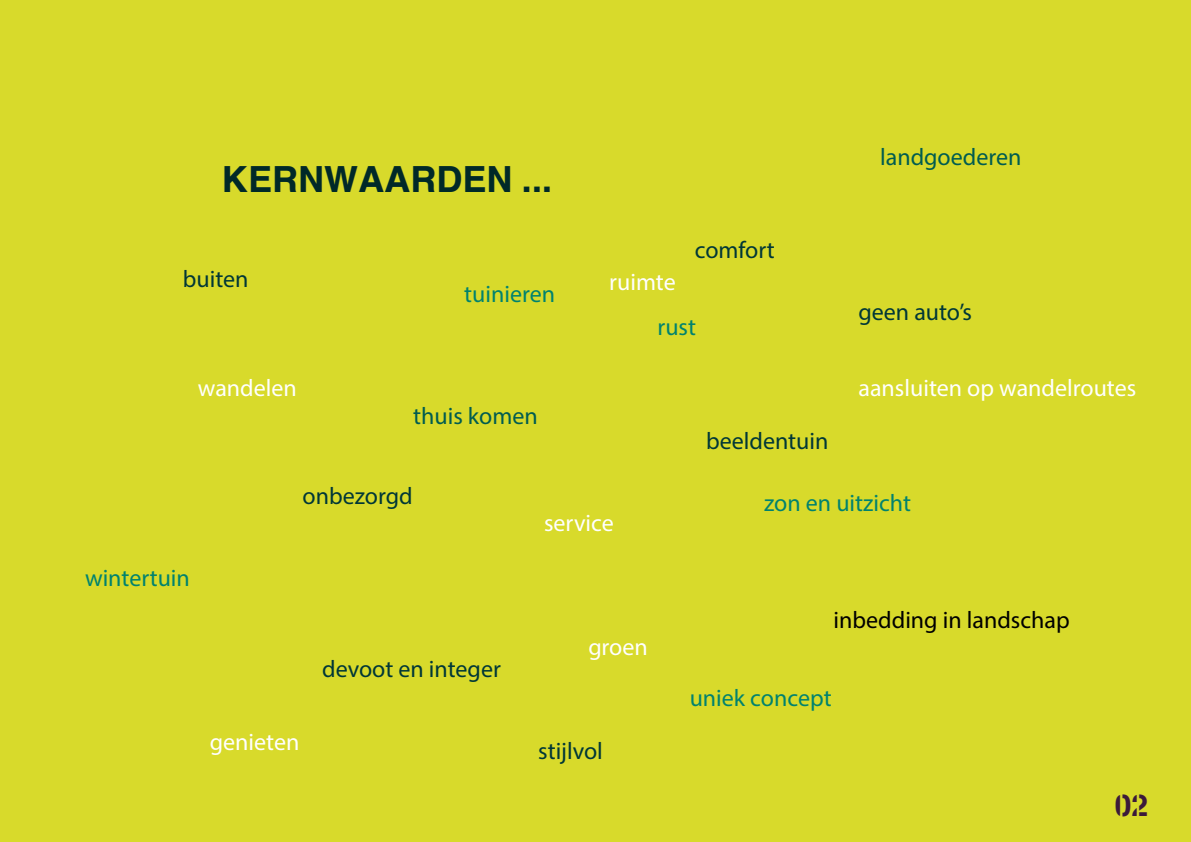
<style>
.page{position:relative;width:1191px;height:842px;background:#d8da2b}
.page>*{position:absolute;margin:0;border:0;box-sizing:border-box;transform-origin:0 0}
.t1{font:700 36px "Schulbuch Nord";color:#002928}
.t2{font:500 30px "Inbo";color:#3b1a3a}
.t3{font:24px "Myriad Pro";color:#003737}
.t4{font:24px "Myriad Pro";color:#fff}
.t5{font:24px "Myriad Pro";color:#00826e}
.t6{font:24px "Myriad Pro";color:#005c50}
.t7{font:24px "Myriad Pro";color:#000}
</style>
<div class="page">
<h1 class="t1" style="left:222px;top:156px;width:332px">KERNWAARDEN ...</h1>
<p class="t3" style="left:183px;top:265px;width:67px">buiten</p>
<p class="t4" style="left:609px;top:267px;width:68px">ruimte</p>
<p class="t5" style="left:464px;top:279px;width:92px">tuinieren</p>
<p class="t3" style="left:694px;top:235px;width:82px">comfort</p>
<p class="t4" style="left:198px;top:373px;width:101px">wandelen</p>
<p class="t6" style="left:413px;top:401px;width:126px">thuis komen</p>
<p class="t5" style="left:657px;top:312px;width:40px">rust</p>
<p class="t3" style="left:706px;top:426px;width:124px">beeldentuin</p>
<p class="t6" style="left:880px;top:143px;width:143px">landgoederen</p>
<p class="t3" style="left:858px;top:297px;width:115px">geen auto’s</p>
<p class="t4" style="left:858px;top:373px;width:279px">aansluiten op wandelroutes</p>
<p class="t5" style="left:85px;top:564px;width:106px">wintertuin</p>
<p class="t3" style="left:302px;top:481px;width:112px">onbezorgd</p>
<p class="t4" style="left:210px;top:727px;width:91px">genieten</p>
<p class="t3" style="left:322px;top:654px;width:180px">devoot en integer</p>
<p class="t4" style="left:544px;top:508px;width:71px">service</p>
<p class="t4" style="left:588px;top:632px;width:61px">groen</p>
<p class="t3" style="left:538px;top:736px;width:66px">stijlvol</p>
<p class="t5" style="left:764px;top:488px;width:148px">zon en uitzicht</p>
<p class="t7" style="left:833px;top:605px;width:238px">inbedding in landschap</p>
<p class="t5" style="left:689px;top:683px;width:143px">uniek concept</p>
<p class="t2" style="left:1114px;top:789px;width:35px">02</p>
</div>
